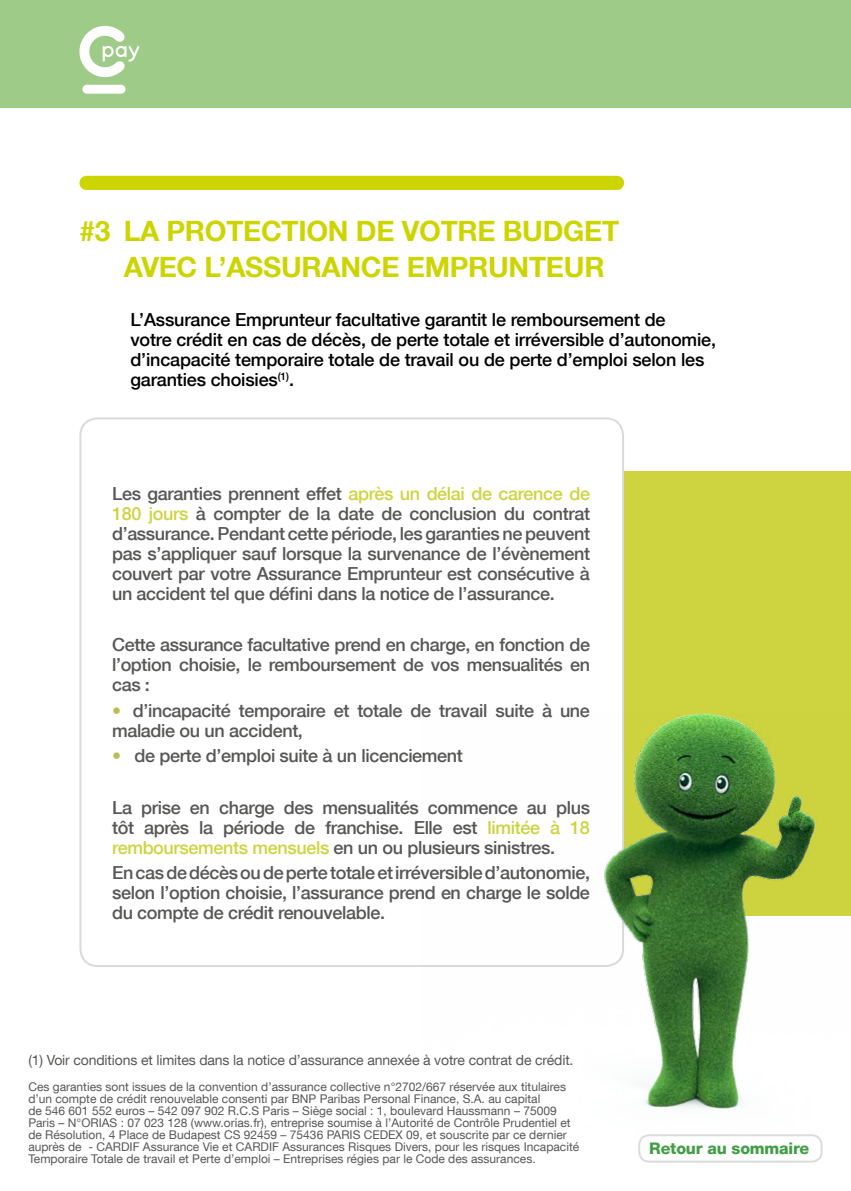
<style>
.page{position:relative;width:851px;height:1191px;background:#fff}
.page>*{position:absolute;margin:0;border:0;box-sizing:border-box;transform-origin:0 0}
.t1{font:700 28px/36px "Helvetica Neue LT Com";letter-spacing:-.01em;color:#cdd500}
.t2{font:500 18px/20px "Helvetica Neue LT Com";letter-spacing:-.02em;color:#575756;text-align:justify}
.t3{font:500 18px/20px "Helvetica Neue LT Com";letter-spacing:-.01em;color:#000}
.t4{font:800 16px "Helvetica Neue LT Com";letter-spacing:-.01em;color:#349839}
.t5{font:14px "Helvetica Neue LT Com";letter-spacing:-.01em;color:#575756}
.t6{font:12px/12px "Helvetica Neue LT Com";color:#575756}
.s1{color:#ced43f}
.s2{color:#bbbd53}
</style>
<div class="page">
<div style="left:330px;top:471px;width:520px;height:445px;background:#ced43f"></div>
<div style="left:79px;top:176px;width:545px;height:14px;background:#cdd500;border-radius:7px"></div>
<div style="left:0;top:0;width:850px;height:107px;background:#9fcb88"></div>
<div style="left:82px;top:85px;width:43px;height:9px;background:#fff;border-radius:4px"></div>
<svg style="left:79px;top:26px;width:60px;height:51px"></svg>
<div style="left:80px;top:418px;width:543px;height:548px;background:#fff;border-radius:17px"></div>
<img style="left:420px;top:713px;width:403px;height:450px">
<h1 class="t1" style="left:124px;top:212px;width:497px;text-indent:-44px">#3 LA PROTECTION DE VOTRE BUDGET<br>AVEC L’ASSURANCE EMPRUNTEUR</h1>
<p class="t3" style="left:130px;top:309px;width:587px">L’Assurance Emprunteur facultative garantit le remboursement de<br>votre crédit en cas de décès, de perte totale et irréversible d’autonomie, d’incapacité temporaire totale de travail ou de perte d’emploi selon les garanties choisies<sup>(1)</sup>.</p>
<p class="t2" style="left:112px;top:483px;width:479px">Les garanties prennent effet <span class="s1">après un délai de carence de 180 jours</span> à compter de la date de conclusion du contrat d’assurance. Pendant cette période, les garanties ne peuvent pas s’appliquer sauf lorsque la survenance de l’évènement couvert par votre Assurance Emprunteur est consécutive à un accident tel que défini dans la notice de l’assurance.</p>
<p class="t2" style="left:112px;top:634px;width:479px">Cette assurance facultative prend en charge, en fonction de l’option choisie, le remboursement de vos mensualités en cas :</p>
<p class="t2" style="left:112px;top:700px;width:479px"><span class="s2">•</span> d’incapacité temporaire et totale de travail suite à une maladie ou un accident,</p>
<p class="t2" style="left:112px;top:745px;width:352px"><span class="s2">•</span> de perte d’emploi suite à un licenciement</p>
<p class="t2" style="left:112px;top:797px;width:479px">La prise en charge des mensualités commence au plus tôt après la période de franchise. Elle est <span class="s1">limitée à 18 remboursements mensuels</span> en un ou plusieurs sinistres.</p>
<p class="t2" style="left:112px;top:862px;width:479px">En cas de décès ou de perte totale et irréversible d’autonomie, selon l’option choisie, l’assurance prend en charge le solde du compte de crédit renouvelable.</p>
<p class="t5" style="left:28px;top:1051px;width:546px">(1) Voir conditions et limites dans la notice d’assurance annexée à votre contrat de crédit.</p>
<p class="t6" style="left:28px;top:1080px;width:552px">Ces garanties sont issues de la convention d’assurance collective n°2702/667 réservée aux titulaires d’un compte de crédit renouvelable consenti par BNP Paribas Personal Finance, S.A. au capital<br>de 546 601 552 euros – 542 097 902 R.C.S Paris – Siège social : 1, boulevard Haussmann – 75009<br>Paris – N°ORIAS : 07 023 128 (www.orias.fr), entreprise soumise à l’Autorité de Contrôle Prudentiel et de Résolution, 4 Place de Budapest CS 92459 – 75436 PARIS CEDEX 09, et souscrite par ce dernier auprès de - CARDIF Assurance Vie et CARDIF Assurances Risques Divers, pour les risques Incapacité Temporaire Totale de travail et Perte d’emploi – Entreprises régies par le Code des assurances.</p>
<p class="t4" style="left:649px;top:1139px;width:161px">Retour au sommaire</p>
</div>
